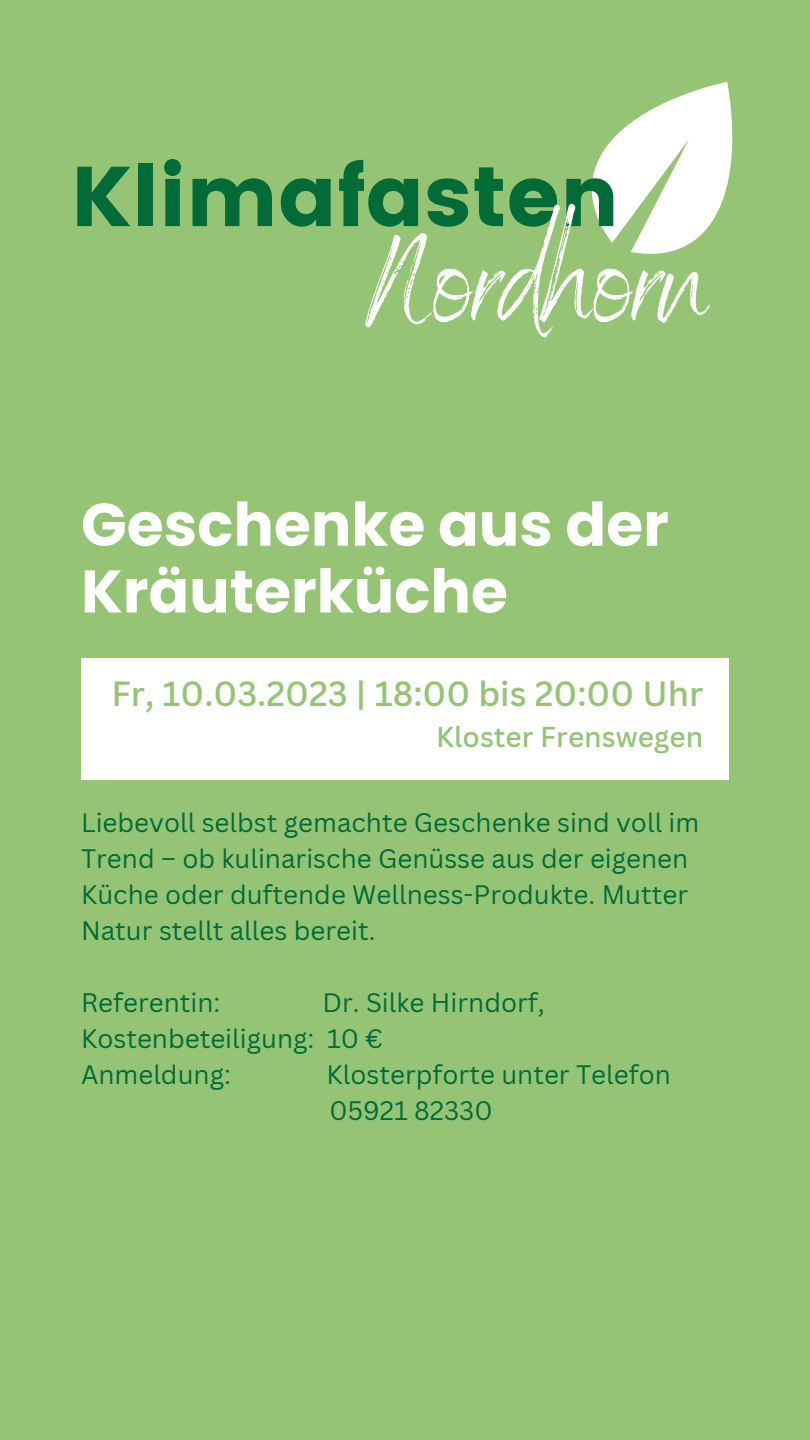
<style>
.page{position:relative;width:810px;height:1440px;background:#95c475}
.page>*{position:absolute;margin:0;border:0;box-sizing:border-box;transform-origin:0 0}
.t1{font:133px "Benedict";color:#fff}
.t2{font:84.6px "Poppins";color:#026b38}
.t3{font:700 60px/66.8px "Poppins";color:#fff}
.t4{font:500 34px "Canva Sans";color:#95c475}
.t5{font:500 28px "Canva Sans";color:#95c475}
.t6{font:26px/36px "Canva Sans";color:#026b38}
</style>
<div class="page">
<svg style="left:591px;top:82px;width:142px;height:172px"></svg>
<div style="left:81px;top:658px;width:648px;height:122px;background:#fff"></div>
<h2 class="t2" style="left:71px;top:147px;width:550px">Klimafasten</h2>
<h1 class="t1" style="left:366px;top:194px;width:344px">Nordhorn</h1>
<h3 class="t3" style="left:81px;top:491px;width:589px">Geschenke aus der<br>Kräuterküche</h3>
<h3 class="t4" style="left:112px;top:669px;width:593px">Fr, 10.03.2023 | 18:00 bis 20:00 Uhr</h3>
<p class="t5" style="left:436px;top:717px;width:269px">Kloster Frenswegen</p>
<p class="t6" style="left:81px;top:804px;width:620px">Liebevoll selbst gemachte Geschenke sind voll im Trend – ob kulinarische Genüsse aus der eigenen Küche oder duftende Wellness-Produkte. Mutter Natur stellt alles bereit.</p>
<p class="t6" style="left:81px;top:984px;width:465px;text-indent:241px">Dr. Silke Hirndorf,<br>Kostenbeteiligung: 10 €<br>Anmeldung:</p>
<p class="t6" style="left:81px;top:984px;width:141px">Referentin:</p>
<p class="t6" style="left:326px;top:1056px;width:346px">Klosterpforte unter Telefon<br>05921 82330</p>
</div>
